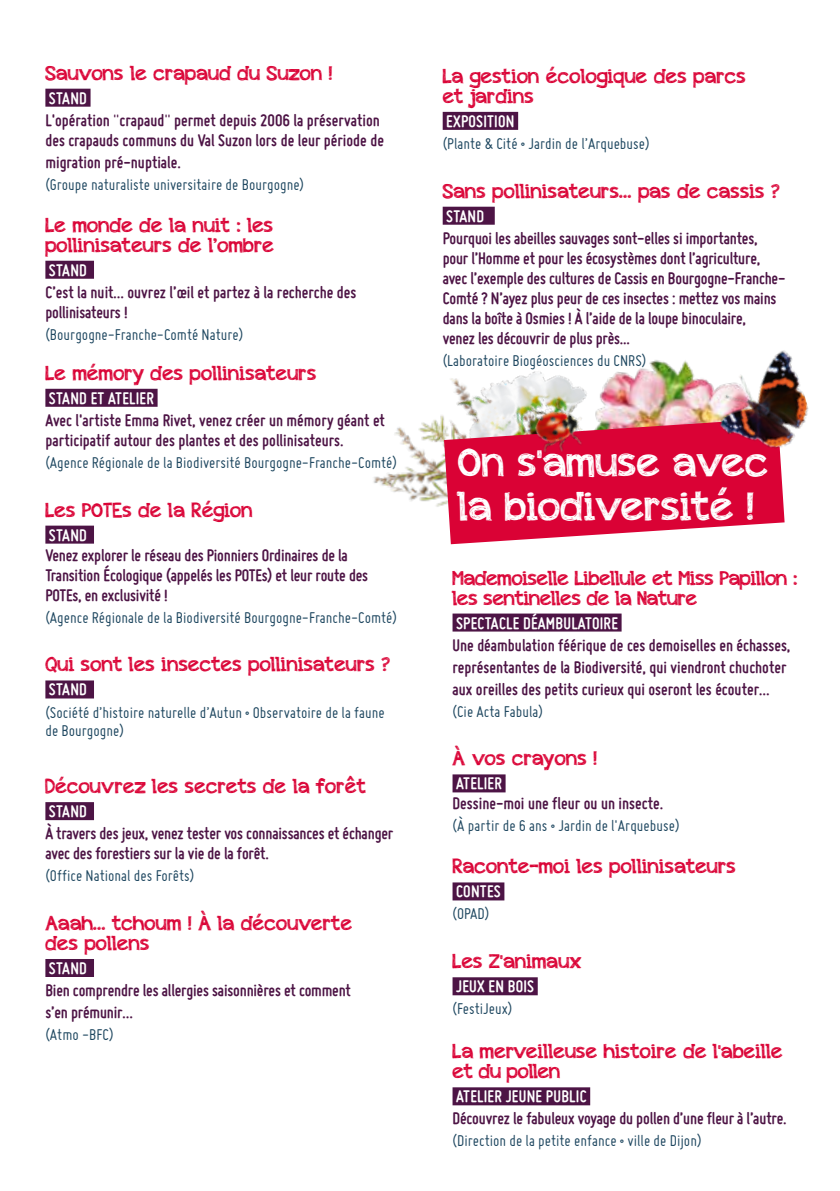
<style>
.page{position:relative;width:840px;height:1191px;background:#fff}
.page>*{position:absolute;margin:0;border:0;box-sizing:border-box;transform-origin:0 0}
.t1{font:40px/44px "appleberry";color:#fff}
.t2{font:20px/20px "appleberry";color:#da0235}
.t3{font:20px/20px "appleberry";letter-spacing:-.02em;color:#da0235}
.t4{font:700 18px/20px "Miso";letter-spacing:-.01em;color:#4d1445}
.t5{font:700 18px "Miso";letter-spacing:.015em;color:#fff}
.t6{font:17px/18px "Miso";color:#1d465f}
.s1{color:#fff}
.s2{font-weight:400}
</style>
<div class="page">
<img style="left:678px;top:360px;width:15px;height:58px">
<img style="left:373px;top:427px;width:28px;height:65px">
<img style="left:401px;top:360px;width:277px;height:147px">
<div style="left:45px;top:89px;width:45px;height:18px;background:#4d1445"></div>
<div style="left:45px;top:261px;width:49px;height:18px;background:#4d1445"></div>
<div style="left:45px;top:389px;width:112px;height:18px;background:#4d1445"></div>
<div style="left:45px;top:525px;width:49px;height:18px;background:#4d1445"></div>
<div style="left:45px;top:680px;width:49px;height:18px;background:#4d1445"></div>
<div style="left:45px;top:802px;width:49px;height:18px;background:#4d1445"></div>
<div style="left:45px;top:959px;width:49px;height:18px;background:#4d1445"></div>
<div style="left:442px;top:112px;width:76px;height:18px;background:#4d1445"></div>
<div style="left:442px;top:207px;width:52px;height:18px;background:#4d1445"></div>
<div style="left:452px;top:613px;width:169px;height:18px;background:#4d1445"></div>
<div style="left:452px;top:774px;width:53px;height:18px;background:#4d1445"></div>
<div style="left:452px;top:882px;width:52px;height:18px;background:#4d1445"></div>
<div style="left:452px;top:977px;width:85px;height:18px;background:#4d1445"></div>
<div style="left:452px;top:1087px;width:138px;height:18px;background:#4d1445"></div>
<svg style="left:444px;top:418px;width:340px;height:126px;background:#df2d57"></svg>
<img style="left:511px;top:385px;width:91px;height:88px">
<img style="left:693px;top:350px;width:116px;height:122px">
<p class="t2" style="left:45px;top:63px;width:288px">Sauvons le crapaud du Suzon !</p>
<p class="t4" style="left:45px;top:87px;width:336px;line-height:22px"><span class="s1">STAND<br></span>L'opération <span class="s2">"</span>crapaud<span class="s2">"</span> permet depuis 2006 la préservation</p>
<p class="t4" style="left:45px;top:129px;width:340px;line-height:22px">des crapauds communs du Val Suzon lors de leur période de migration pré-nuptiale.</p>
<p class="t6" style="left:45px;top:175px;width:260px">(Groupe naturaliste universitaire de Bourgogne)</p>
<p class="t2" style="left:45px;top:215px;width:230px">Le monde de la nuit : les pollinisateurs de l’ombre</p>
<p class="t5" style="left:49px;top:260px;width:39px">STAND</p>
<p class="t4" style="left:45px;top:282px;width:312px">C’est la nuit… ouvrez l’œil et partez à la recherche des pollinisateurs !</p>
<p class="t6" style="left:45px;top:325px;width:199px">(Bourgogne-Franche-Comté Nature)</p>
<p class="t2" style="left:45px;top:363px;width:272px">Le mémory des pollinisateurs</p>
<p class="t5" style="left:49px;top:388px;width:106px">STAND ET ATELIER</p>
<p class="t4" style="left:45px;top:410px;width:341px">Avec l'artiste Emma Rivet, venez créer un mémory géant et participatif autour des plantes et des pollinisateurs.</p>
<p class="t6" style="left:45px;top:453px;width:353px">(Agence Régionale de la Biodiversité Bourgogne-Franche-Comté)</p>
<p class="t2" style="left:45px;top:499px;width:209px">Les POTEs de la Région</p>
<p class="t5" style="left:49px;top:524px;width:39px">STAND</p>
<p class="t4" style="left:45px;top:544px;width:324px">Venez explorer le réseau des Pionniers Ordinaires de la<br>Transition Écologique (appelés les POTEs) et leur route des<br>POTEs, en exclusivité !</p>
<p class="t6" style="left:45px;top:608px;width:353px">(Agence Régionale de la Biodiversité Bourgogne-Franche-Comté)</p>
<p class="t2" style="left:45px;top:654px;width:346px">Qui sont les insectes pollinisateurs ?</p>
<p class="t5" style="left:49px;top:679px;width:39px">STAND</p>
<p class="t6" style="left:45px;top:703px;width:341px">(Société d’histoire naturelle d’Autun • Observatoire de la faune de Bourgogne)</p>
<p class="t2" style="left:45px;top:776px;width:322px">Découvrez les secrets de la forêt</p>
<p class="t5" style="left:49px;top:801px;width:39px">STAND</p>
<p class="t4" style="left:45px;top:823px;width:349px">À travers des jeux, venez tester vos connaissances et échanger avec des forestiers sur la vie de la forêt.</p>
<p class="t6" style="left:45px;top:866px;width:150px">(Office National des Forêts)</p>
<p class="t2" style="left:45px;top:913px;width:308px">Aaah… tchoum ! À la découverte des pollens</p>
<p class="t5" style="left:49px;top:958px;width:39px">STAND</p>
<p class="t4" style="left:45px;top:979px;width:307px;line-height:22px">Bien comprendre les allergies saisonnières et comment s’en prémunir…</p>
<p class="t6" style="left:45px;top:1025px;width:70px">(Atmo -BFC)</p>
<p class="t2" style="left:442px;top:66px;width:304px">La gestion écologique des parcs et jardins</p>
<p class="t5" style="left:446px;top:111px;width:70px">EXPOSITION</p>
<p class="t6" style="left:442px;top:134px;width:208px">(Plante &amp; Cité • Jardin de l’Arquebuse)</p>
<p class="t2" style="left:442px;top:181px;width:339px">Sans pollinisateurs… pas de cassis ?</p>
<p class="t5" style="left:446px;top:206px;width:39px">STAND</p>
<p class="t4" style="left:442px;top:228px;width:344px">Pourquoi les abeilles sauvages sont-elles si importantes, pour l’Homme et pour les écosystèmes dont l’agriculture, avec l’exemple des cultures de Cassis en Bourgogne-Franche-Comté ? N’ayez plus peur de ces insectes : mettez vos mains dans la boîte à Osmies ! À l’aide de la loupe binoculaire,<br>venez les découvrir de plus près...</p>
<p class="t6" style="left:442px;top:351px;width:205px">(Laboratoire Biogéosciences du CNRS)</p>
<h1 class="t1" style="left:458px;top:439px;width:311px">On s'amuse avec la biodiversité !</h1>
<p class="t3" style="left:452px;top:567px;width:346px">Mademoiselle Libellule et Miss Papillon : les sentinelles de la Nature</p>
<p class="t5" style="left:456px;top:612px;width:163px">SPECTACLE DÉAMBULATOIRE</p>
<p class="t4" style="left:452px;top:633px;width:339px;line-height:22px">Une déambulation féérique de ces demoiselles en échasses, représentantes de la Biodiversité, qui viendront chuchoter aux oreilles des petits curieux qui oseront les écouter…</p>
<p class="t6" style="left:452px;top:702px;width:92px">(Cie Acta Fabula)</p>
<p class="t2" style="left:452px;top:748px;width:146px">À vos crayons !</p>
<p class="t5" style="left:456px;top:773px;width:47px">ATELIER</p>
<p class="t4" style="left:452px;top:793px;width:212px">Dessine-moi une fleur ou un insecte.</p>
<p class="t6" style="left:452px;top:816px;width:228px">(À partir de 6 ans • Jardin de l'Arquebuse)</p>
<p class="t2" style="left:452px;top:856px;width:285px">Raconte-moi les pollinisateurs</p>
<p class="t5" style="left:456px;top:881px;width:46px">CONTES</p>
<p class="t6" style="left:452px;top:904px;width:38px">(OPAD)</p>
<p class="t2" style="left:452px;top:951px;width:130px">Les Z'animaux</p>
<p class="t5" style="left:456px;top:976px;width:79px">JEUX EN BOIS</p>
<p class="t6" style="left:452px;top:999px;width:61px">(FestiJeux)</p>
<p class="t2" style="left:452px;top:1041px;width:331px">La merveilleuse histoire de l'abeille et du pollen</p>
<p class="t5" style="left:456px;top:1086px;width:132px">ATELIER JEUNE PUBLIC</p>
<p class="t4" style="left:452px;top:1108px;width:335px">Découvrez le fabuleux voyage du pollen d’une fleur à l’autre.</p>
<p class="t6" style="left:452px;top:1131px;width:250px">(Direction de la petite enfance • ville de Dijon)</p>
</div>
